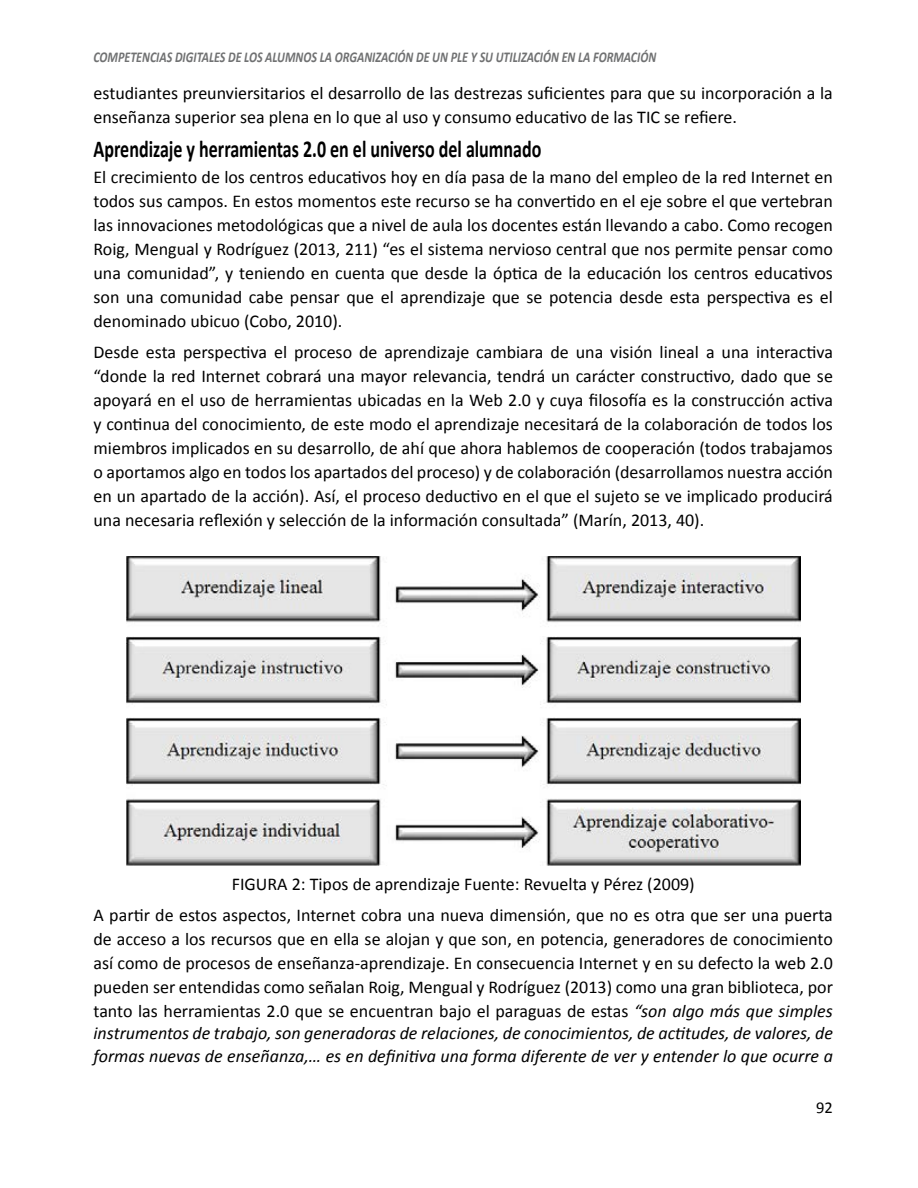
<style>
.page{position:relative;width:918px;height:1188px;background:#fff}
.page>*{position:absolute;margin:0;border:0;box-sizing:border-box;transform-origin:0 0}
.t1{font:700 24.3px "Calibri";color:#000;scale:.74 1}
.t2{font:18px/24px "Calibri";color:#000;text-align:justify}
.t3{font:16.5px "Calibri";color:#000}
.t4{font:italic 700 15px "Calibri";color:#707172;scale:.8 1}
.s1{font-style:italic}
</style>
<div class="page">
<img style="left:126px;top:556px;width:674px;height:309px">
<p class="t4" style="left:94px;top:47px;width:705px">COMPETENCIAS DIGITALES DE LOS ALUMNOS LA ORGANIZACIÓN DE UN PLE Y SU UTILIZACIÓN EN LA FORMACIÓN</p>
<p class="t2" style="left:94px;top:81px;width:741px">estudiantes preunviersitarios el desarrollo de las destrezas suficientes para que su incorporación a la enseñanza superior sea plena en lo que al uso y consumo educativo de las TIC se refiere.</p>
<h1 class="t1" style="left:94px;top:134px;width:607px">Aprendizaje y herramientas 2.0 en el universo del alumnado</h1>
<p class="t2" style="left:94px;top:165px;width:741px">El crecimiento de los centros educativos hoy en día pasa de la mano del empleo de la red Internet en todos sus campos. En estos momentos este recurso se ha convertido en el eje sobre el que vertebran las innovaciones metodológicas que a nivel de aula los docentes están llevando a cabo. Como recogen Roig, Mengual y Rodríguez (2013, 211) “es el sistema nervioso central que nos permite pensar como una comunidad”, y teniendo en cuenta que desde la óptica de la educación los centros educativos son una comunidad cabe pensar que el aprendizaje que se potencia desde esta perspectiva es el denominado ubicuo (Cobo, 2010).</p>
<p class="t2" style="left:94px;top:340px;width:741px">Desde esta perspectiva el proceso de aprendizaje cambiara de una visión lineal a una interactiva “donde la red Internet cobrará una mayor relevancia, tendrá un carácter constructivo, dado que se apoyará en el uso de herramientas ubicadas en la Web 2.0 y cuya filosofía es la construcción activa y continua del conocimiento, de este modo el aprendizaje necesitará de la colaboración de todos los miembros implicados en su desarrollo, de ahí que ahora hablemos de cooperación (todos trabajamos o aportamos algo en todos los apartados del proceso) y de colaboración (desarrollamos nuestra acción en un apartado de la acción). Así, el proceso deductivo en el que el sujeto se ve implicado producirá una necesaria reflexión y selección de la información consultada” (Marín, 2013, 40).</p>
<p class="t2" style="left:94px;top:869px;width:741px;line-height:30.5px;text-align:center">FIGURA 2: Tipos de aprendizaje Fuente: Revuelta y Pérez (2009)<br>A partir de estos aspectos, Internet cobra una nueva dimensión, que no es otra que ser una puerta</p>
<p class="t2" style="left:94px;top:927px;width:741px;line-height:23.4px">de acceso a los recursos que en ella se alojan y que son, en potencia, generadores de conocimiento así como de procesos de enseñanza-aprendizaje. En consecuencia Internet y en su defecto la web 2.0 pueden ser entendidas como señalan Roig, Mengual y Rodríguez (2013) como una gran biblioteca, por tanto las herramientas 2.0 que se encuentran bajo el paraguas de estas <span class="s1">“son algo más que simples instrumentos de trabajo, son generadoras de relaciones, de conocimientos, de actitudes, de valores, de formas nuevas de enseñanza,… es en definitiva una forma diferente de ver y entender lo que ocurre a</span></p>
<p class="t3" style="left:816px;top:1097px;width:18px">92</p>
</div>
